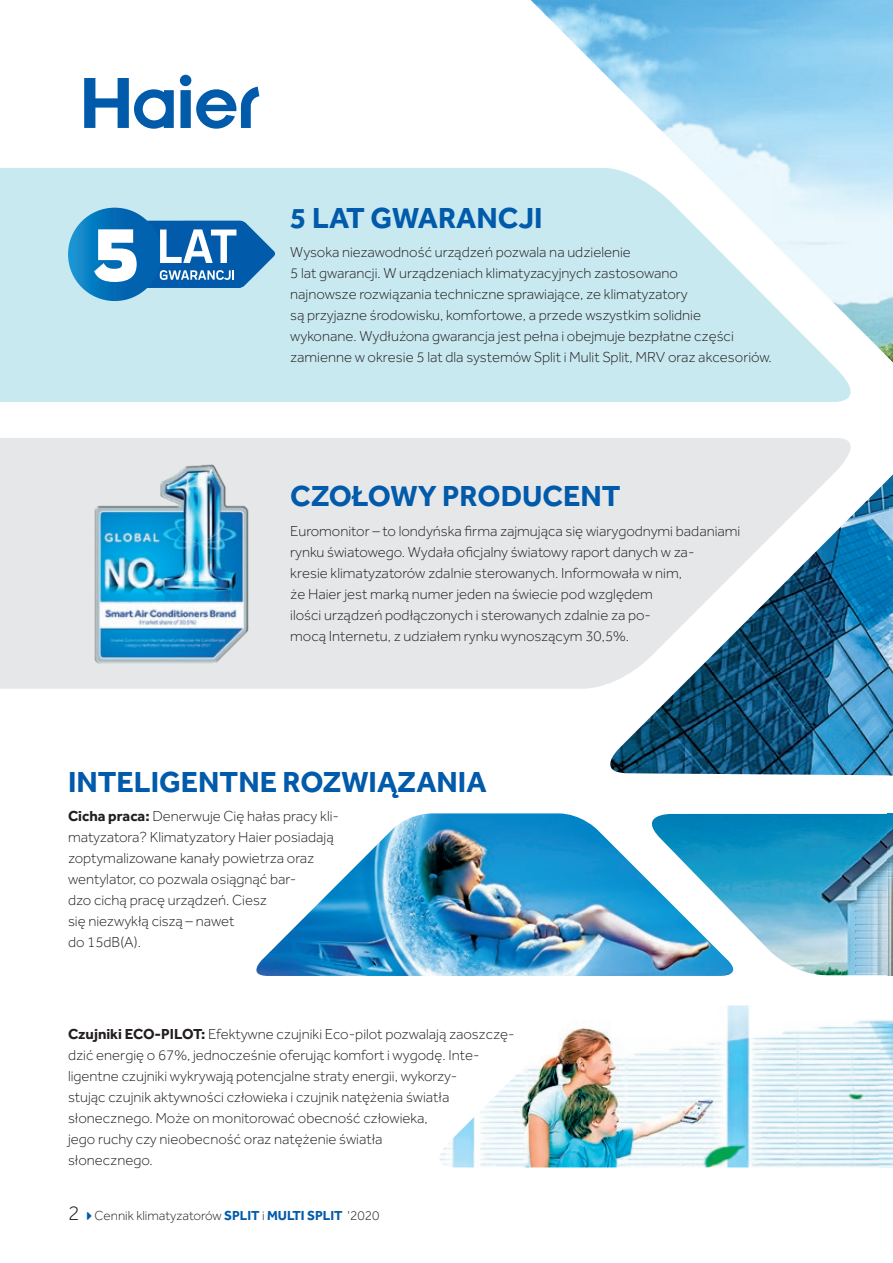
<style>
.page{position:relative;width:893px;height:1263px;background:#fff}
.page>*{position:absolute;margin:0;border:0;box-sizing:border-box;transform-origin:0 0}
.t1{font:700 30px "Effra";color:#015aaa}
.t2{font:300 15px/21px "Effra";color:#231f20}
.t3{font:300 13.5px "Effra";color:#231f20}
.s1{font-weight:700}
.s2{font-size:21px}
.s3{color:#015aaa}
.s4{font-weight:700;color:#015aaa}
</style>
<div class="page">
<svg style="left:84px;top:75px;width:175px;height:54px"></svg>
<img style="left:531px;top:0;width:349px;height:349px">
<svg style="left:0;top:168px;width:869px;height:234px;background:#cdebf1"></svg>
<div style="left:0;top:438px;width:851px;height:251px;background:#e6e7e9"></div>
<img style="left:735px;top:814px;width:152px;height:161px">
<img style="left:439px;top:1005px;width:441px;height:162px">
<img style="left:256px;top:813px;width:479px;height:163px">
<img style="left:608px;top:474px;width:285px;height:301px">
<img style="left:880px;top:0;width:13px;height:362px">
<img style="left:887px;top:814px;width:6px;height:161px">
<img style="left:880px;top:1020px;width:13px;height:147px">
<img style="left:889px;top:475px;width:4px;height:300px">
<img style="left:68px;top:208px;width:93px;height:93px;border-radius:47px">
<svg style="left:94px;top:221px;width:181px;height:67px"></svg>
<img style="left:89px;top:460px;width:165px;height:208px">
<h1 class="t1" style="left:290px;top:199px;width:254px">5 LAT GWARANCJI</h1>
<p class="t2" style="left:290px;top:242px;width:483px">Wysoka niezawodność urządzeń pozwala na udzielenie<br>5 lat gwarancji. W urządzeniach klimatyzacyjnych zastosowano<br>najnowsze rozwiązania techniczne sprawiające, ze klimatyzatory<br>są przyjazne środowisku, komfortowe, a przede wszystkim solidnie<br>wykonane. Wydłużona gwarancja jest pełna i obejmuje bezpłatne części zamienne w okresie 5 lat dla systemów Split i Mulit Split, MRV oraz akcesoriów.</p>
<h1 class="t1" style="left:290px;top:478px;width:332px">CZOŁOWY PRODUCENT</h1>
<p class="t2" style="left:290px;top:520px;width:452px">Euromonitor – to londyńska firma zajmująca się wiarygodnymi badaniami rynku światowego. Wydała oficjalny światowy raport danych w za-<br>kresie klimatyzatorów zdalnie sterowanych. Informowała w nim,<br>że Haier jest marką numer jeden na świecie pod względem<br>ilości urządzeń podłączonych i sterowanych zdalnie za po-<br>mocą Internetu, z udziałem rynku wynoszącym 30,5%.</p>
<h1 class="t1" style="left:68px;top:764px;width:420px">INTELIGENTNE ROZWIĄZANIA</h1>
<p class="t2" style="left:68px;top:806px;width:273px"><span class="s1">Cicha praca:</span> Denerwuje Cię hałas pracy kli&shy;matyzatora? Klimatyzatory Haier posiadają zoptymalizowane kanały powietrza oraz wentylator, co pozwala osiągnąć bar-<br>dzo cichą pracę urządzeń. Ciesz<br>się niezwykłą ciszą – nawet<br>do 15dB(A).</p>
<p class="t2" style="left:68px;top:1023px;width:448px"><span class="s1">Czujniki ECO-PILOT:</span> Efektywne czujniki Eco-pilot pozwalają zaoszczę&shy;dzić energię o 67%, jednocześnie oferując komfort i wygodę. Inte&shy;ligentne czujniki wykrywają potencjalne straty energii, wykorzy-<br>stując czujnik aktywności człowieka i czujnik natężenia światła słonecznego. Może on monitorować obecność człowieka,<br>jego ruchy czy nieobecność oraz natężenie światła<br>słonecznego.</p>
<p class="t3" style="left:68px;top:1208px;width:313px"><span class="s2">2</span> <span class="s3">▼▼</span> Cennik klimatyzatorów <span class="s4">SPLIT</span> i <span class="s4">MULTI SPLIT</span> '2020</p>
</div>
